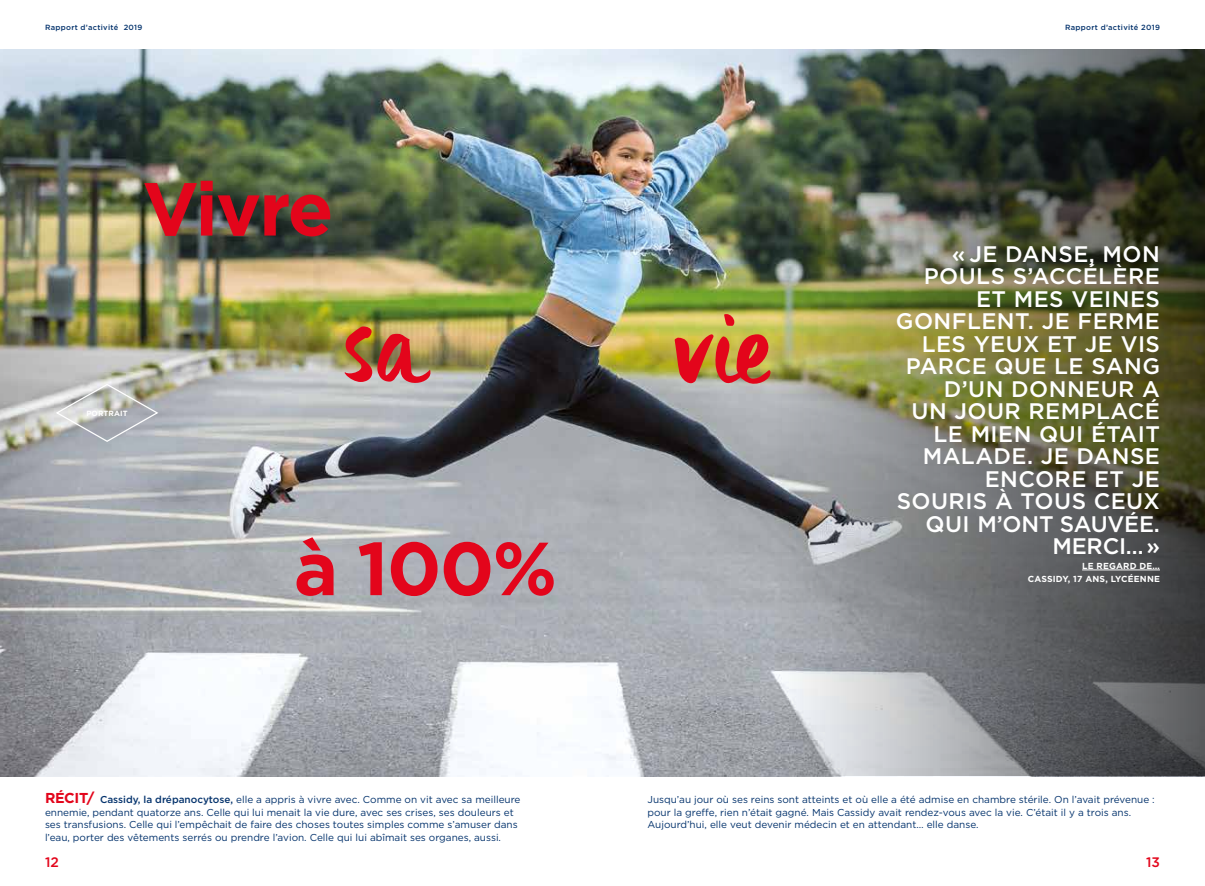
<style>
.page{position:relative;width:1205px;height:886px;background:#fff}
.page>*{position:absolute;margin:0;border:0;box-sizing:border-box;transform-origin:0 0}
.t1{font:700 75px "Gotham";letter-spacing:-.025em;color:#e3051b}
.t2{font:500 22.5px/22.5px "Gotham";letter-spacing:.02em;color:#fff;text-align:right}
.t3{font:500 13.75px "Gotham";color:#e3051b}
.t4{font:10px/12.5px "Gotham";color:#03326c}
.t5{font:700 8.75px/13px "Gotham";letter-spacing:.02em;color:#fff;text-align:right}
.t6{font:500 7.5px "Gotham";letter-spacing:.04em;color:#03326c}
.t7{font:700 7.5px "Gotham";letter-spacing:.02em;color:#fff}
.s1{font-weight:700;font-size:14.38px;color:#e3051b}
.s2{font-weight:500}
</style>
<div class="page">
<img style="left:0;top:50px;width:675px;height:726px">
<img style="left:344px;top:326px;width:91px;height:64px">
<svg style="left:55px;top:383px;width:105px;height:60px;background:#b9bbba"></svg>
<img style="left:675px;top:50px;width:530px;height:726px">
<hr style="left:1082px;top:570px;width:78px;height:1px;background:#fff">
<p class="t6" style="left:45px;top:22px;width:99px">Rapport d’activité 2019</p>
<p class="t6" style="left:1065px;top:22px;width:96px">Rapport d’activité 2019</p>
<h1 class="t1" style="left:142px;top:159px;width:193px">Vivre</h1>
<p class="t7" style="left:86px;top:409px;width:43px">PORTRAIT</p>
<h1 class="t1" style="left:294px;top:519px;width:265px">à 100%</h1>
<h2 class="t2" style="left:896px;top:242px;width:265px">« JE DANSE, MON<br>POULS S’ACCÉLÈRE<br>ET MES VEINES<br>GONFLENT. JE FERME<br>LES YEUX ET JE VIS<br>PARCE QUE LE SANG<br>D’UN DONNEUR A<br>UN JOUR REMPLACÉ<br>LE MIEN QUI ÉTAIT<br>MALADE. JE DANSE<br>ENCORE ET JE<br>SOURIS À TOUS CEUX<br>QUI M’ONT SAUVÉE.<br>MERCI… »</h2>
<p class="t5" style="left:1027px;top:559px;width:134px">LE REGARD DE…<br>CASSIDY, 17 ANS, LYCÉENNE</p>
<p class="t4" style="left:45px;top:793px;width:477px"><span class="s1">RÉCIT/</span> <span class="s2">Cassidy, la drépanocytose,</span> elle a appris à vivre avec. Comme on vit avec sa meilleure ennemie, pendant quatorze ans. Celle qui lui menait la vie dure, avec ses crises, ses douleurs et ses transfusions. Celle qui l’empêchait de faire des choses toutes simples comme s’amuser dans l’eau, porter des vêtements serrés ou prendre l’avion. Celle qui lui abîmait ses organes, aussi.</p>
<p class="t4" style="left:647px;top:793px;width:509px">Jusqu’au jour où ses reins sont atteints et où elle a été admise en chambre stérile. On l’avait prévenue : pour la greffe, rien n’était gagné. Mais Cassidy avait rendez-vous avec la vie. C’était il y a trois ans.<br>Aujourd’hui, elle veut devenir médecin et en attendant… elle danse.</p>
<h3 class="t3" style="left:45px;top:853px;width:15px">12</h3>
<h3 class="t3" style="left:1146px;top:853px;width:15px">13</h3>
</div>
